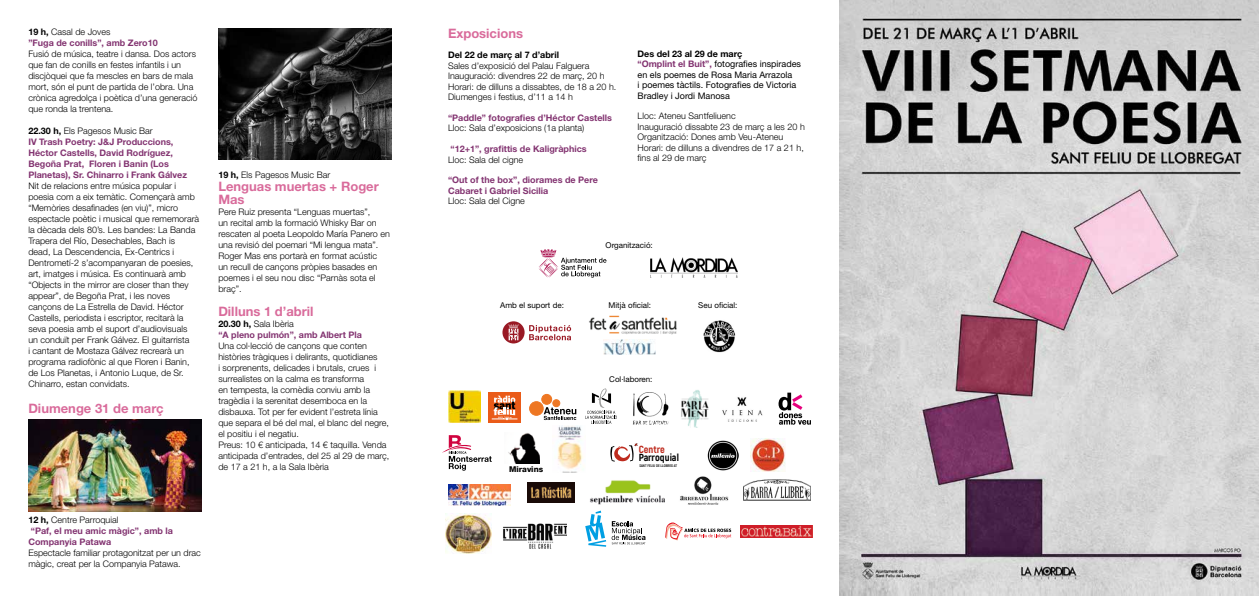
<style>
.page{position:relative;width:1259px;height:596px;background:#fff}
.page>*{position:absolute;margin:0;border:0;box-sizing:border-box;transform-origin:0 0}
.t1{font:700 13px/13px "Helvetica Neue LT Std";color:#d96b9b}
.t2{font:800 10.3px "Akrobat";color:#000}
.t3{font:800 10.3px "Akrobat";color:#be2b1e}
.t4{font:300 9px/11px "Helvetica Neue LT Std";color:#000}
.t5{font:700 9px/11px "Helvetica Neue LT Std";color:#833471}
.t6{font:9px/10.4px "Helvetica Neue LT Std";color:#000}
.t7{font:700 9px "Helvetica Neue LT Std";color:#000}
.t8{font:8px "Helvetica Neue LT Std";color:#000}
.t9{font:800 8px "Helvetica Neue LT Std";color:#000}
.t10{font:700 3.8px "Akrobat";color:#000}
.s1{color:#000}
.s2{font-weight:300;color:#000}
.s3{font-weight:700}
.s4{font-weight:700;color:#833471}
</style>
<div class="page">
<img style="left:703px;top:320px;width:33px;height:33px">
<svg style="left:502px;top:321px;width:69px;height:22px"></svg>
<img style="left:589px;top:315px;width:88px;height:20px">
<svg style="left:538px;top:249px;width:68px;height:28px"></svg>
<div style="left:553px;top:399px;width:7px;height:7px;background:#ee7723;border-radius:50%"></div>
<div style="left:552px;top:399px;width:8px;height:8px;border:1px solid #ee7723;border-radius:50%"></div>
<svg style="left:544px;top:407px;width:32px;height:13px"></svg>
<div style="left:542px;top:394px;width:9px;height:10px;background:#ee7723;border-radius:50%"></div>
<div style="left:541px;top:393px;width:11px;height:11px;border:1px solid #ee7723;border-radius:50%"></div>
<div style="left:529px;top:401px;width:14px;height:14px;background:#ee7723;border-radius:50%"></div>
<div style="left:529px;top:401px;width:15px;height:14px;border:1px solid #ee7723;border-radius:50%"></div>
<img style="left:722px;top:397px;width:41px;height:25px">
<img style="left:448px;top:390px;width:32px;height:32px">
<img style="left:28px;top:419px;width:173px;height:92px">
<div style="left:488px;top:392px;width:33px;height:30px;background:#ea5b18"></div>
<svg style="left:492px;top:395px;width:25px;height:25px"></svg>
<img style="left:650px;top:257px;width:87px;height:20px">
<img style="left:681px;top:390px;width:28px;height:37px">
<img style="left:590px;top:480px;width:75px;height:24px">
<img style="left:218px;top:28px;width:173px;height:132px">
<img style="left:508px;top:433px;width:31px;height:29px">
<img style="left:839px;top:0;width:420px;height:595px">
<svg style="left:585px;top:388px;width:32px;height:35px"></svg>
<img style="left:743px;top:479px;width:68px;height:21px">
<img style="left:633px;top:392px;width:36px;height:32px">
<img style="left:557px;top:425px;width:26px;height:47px">
<img style="left:707px;top:440px;width:31px;height:30px">
<img style="left:750px;top:438px;width:35px;height:33px">
<svg style="left:778px;top:392px;width:33px;height:32px"></svg>
<svg style="left:610px;top:443px;width:28px;height:18px"></svg>
<img style="left:527px;top:482px;width:47px;height:20px">
<img style="left:603px;top:339px;width:52px;height:15px">
<img style="left:680px;top:476px;width:49px;height:28px">
<img style="left:740px;top:525px;width:72px;height:12px">
<svg style="left:442px;top:435px;width:50px;height:35px"></svg>
<img style="left:446px;top:513px;width:46px;height:40px">
<img style="left:503px;top:523px;width:63px;height:26px">
<svg style="left:585px;top:510px;width:60px;height:36px"></svg>
<svg style="left:665px;top:522px;width:66px;height:18px"></svg>
<img style="left:448px;top:484px;width:62px;height:21px">
<p class="t5" style="left:28px;top:26px;width:131px"><span class="s1">19 h,</span> <span class="s2">Casal de Joves<br></span>”Fuga de conills”, amb Zero10</p>
<p class="t4" style="left:28px;top:48px;width:171px">Fusió de música, teatre i dansa. Dos actors que fan de conills en festes infantils i un discjòquei que fa mescles en bars de mala mort, són el punt de partida de l’obra. Una crònica agredolça i poètica d’una generació que ronda la trentena.</p>
<p class="t5" style="left:28px;top:125px;width:160px"><span class="s1">22.30 h,</span> <span class="s2">Els Pagesos Music Bar<br></span>IV Trash Poetry: J&amp;J Produccions, Héctor Castells, David Rodríguez, Begoña Prat, Floren i Banin (Los Planetas), Sr. Chinarro i Frank Gálvez</p>
<p class="t4" style="left:28px;top:180px;width:172px">Nit de relacions entre música popular i poesia com a eix temàtic. Començarà amb “Memòries desafinades (en viu)”, micro espectacle poètic i musical que rememorarà la dècada dels 80’s. Les bandes: La Banda Trapera del Río, Desechables, Bach is dead, La Descendencia, Ex-Centrics i Dentrometí-2 s’acompanyaran de poesies, art, imatges i música. Es continuarà amb “Objects in the mirror are closer than they appear”, de Begoña Prat, i les noves cançons de La Estrella de David. Héctor Castells, periodista i escriptor, recitarà la seva poesia amb el suport d’audiovisuals un conduït per Frank Gálvez. El guitarrista<br>i cantant de Mostaza Gálvez recrearà un programa radiofònic al que Floren i Banin, de Los Planetas, i Antonio Luque, de Sr.<br>Chinarro, estan convidats.</p>
<h1 class="t1" style="left:28px;top:401px;width:137px">Diumenge 31 de març</h1>
<p class="t4" style="left:218px;top:169px;width:113px"><span class="s3">19 h,</span> Els Pagesos Music Bar</p>
<h1 class="t1" style="left:218px;top:179px;width:162px">Lenguas muertas + Roger<br>Mas</h1>
<p class="t4" style="left:218px;top:206px;width:173px">Pere Ruiz presenta “Lenguas muertas”,<br>un recital amb la formació Whisky Bar on rescaten al poeta Leopoldo María Panero en una revisió del poemari “Mi lengua mata”.<br>Roger Mas ens portarà en format acústic<br>un recull de cançons pròpies basades en poemes i el seu nou disc “Parnàs sota el braç”.</p>
<h1 class="t1" style="left:218px;top:304px;width:97px">Dilluns 1 d’abril</h1>
<p class="t5" style="left:218px;top:318px;width:145px"><span class="s1">20.30 h,</span> <span class="s2">Sala Ibèria<br></span>“A pleno pulmón”, amb Albert Pla</p>
<p class="t4" style="left:218px;top:340px;width:173px">Una col·lecció de cançons que conten històries tràgiques i delirants, quotidianes<br>i sorprenents, delicades i brutals, crues i surrealistes on la calma es transforma<br>en tempesta, la comèdia conviu amb la tragèdia i la serenitat desemboca en la disbauxa. Tot per fer evident l’estreta línia que separa el bé del mal, el blanc del negre, el positiu i el negatiu.<br>Preus: 10 € anticipada, 14 € taquilla. Venda anticipada d’entrades, del 25 al 29 de març, de 17 a 21 h, a la Sala Ibèria</p>
<p class="t5" style="left:28px;top:514px;width:146px"><span class="s1">12 h,</span> <span class="s2">Centre Parroquial<br></span>“Paf, el meu amic màgic”, amb la<br>Companyia Patawa</p>
<p class="t4" style="left:28px;top:547px;width:174px">Espectacle familiar protagonitzat per un drac màgic, creat per la Companyia Patawa.</p>
<h1 class="t1" style="left:448px;top:26px;width:77px">Exposicions</h1>
<p class="t7" style="left:448px;top:50px;width:112px">Del 22 de març al 7 d’abril</p>
<p class="t4" style="left:448px;top:60px;width:170px;line-height:10.4px">Sales d’exposició del Palau Falguera Inauguració: divendres 22 de març, 20 h Horari: de dilluns a dissabtes, de 18 a 20 h.<br>Diumenges i festius, d’11 a 14 h</p>
<p class="t5" style="left:448px;top:112px;width:165px">“Paddle” fotografies d’Héctor Castells</p>
<p class="t4" style="left:448px;top:122px;width:138px">Lloc: Sala d’exposicions (1a planta)</p>
<p class="t5" style="left:450px;top:143px;width:138px">“12+1”, grafittis de Kaligràphics</p>
<p class="t4" style="left:448px;top:154px;width:77px">Lloc: Sala del cigne</p>
<p class="t5" style="left:448px;top:175px;width:151px;line-height:10.4px">“Out of the box”, diorames de Pere<br>Cabaret i Gabriel Sicilia</p>
<p class="t4" style="left:448px;top:195px;width:78px">Lloc: Sala del Cigne</p>
<p class="t6" style="left:637px;top:48px;width:165px"><span class="s3">Des del 23 al 29 de març<br></span><span class="s4">“Omplint el Buit”,</span> fotografies inspirades en els poemes de Rosa Maria Arrazola<br>i poemes tàctils. Fotografies de Victoria Bradley i Jordi Manosa</p>
<p class="t4" style="left:637px;top:111px;width:169px;line-height:10.4px">Lloc: Ateneu Santfeliuenc<br>Inauguració dissabte 23 de març a les 20 h<br>Organització: Dones amb Veu-Ateneu<br>Horari: de dilluns a divendres de 17 a 21 h, fins al 29 de març</p>
<p class="t8" style="left:605px;top:240px;width:49px">Organització:</p>
<p class="t8" style="left:500px;top:300px;width:65px">Amb el suport de:</p>
<p class="t8" style="left:608px;top:300px;width:44px">Mitjà oficial:</p>
<p class="t8" style="left:698px;top:300px;width:41px">Seu oficial:</p>
<p class="t9" style="left:509px;top:464px;width:36px">Miravins</p>
<p class="t8" style="left:609px;top:374px;width:45px">Col·laboren:</p>
<p class="t3" style="left:638px;top:442px;width:28px">Centre</p>
<p class="t2" style="left:638px;top:450px;width:42px">Parroquial</p>
<p class="t10" style="left:639px;top:462px;width:39px">SANT FELIU DE LLOBREG AT</p>
</div>
